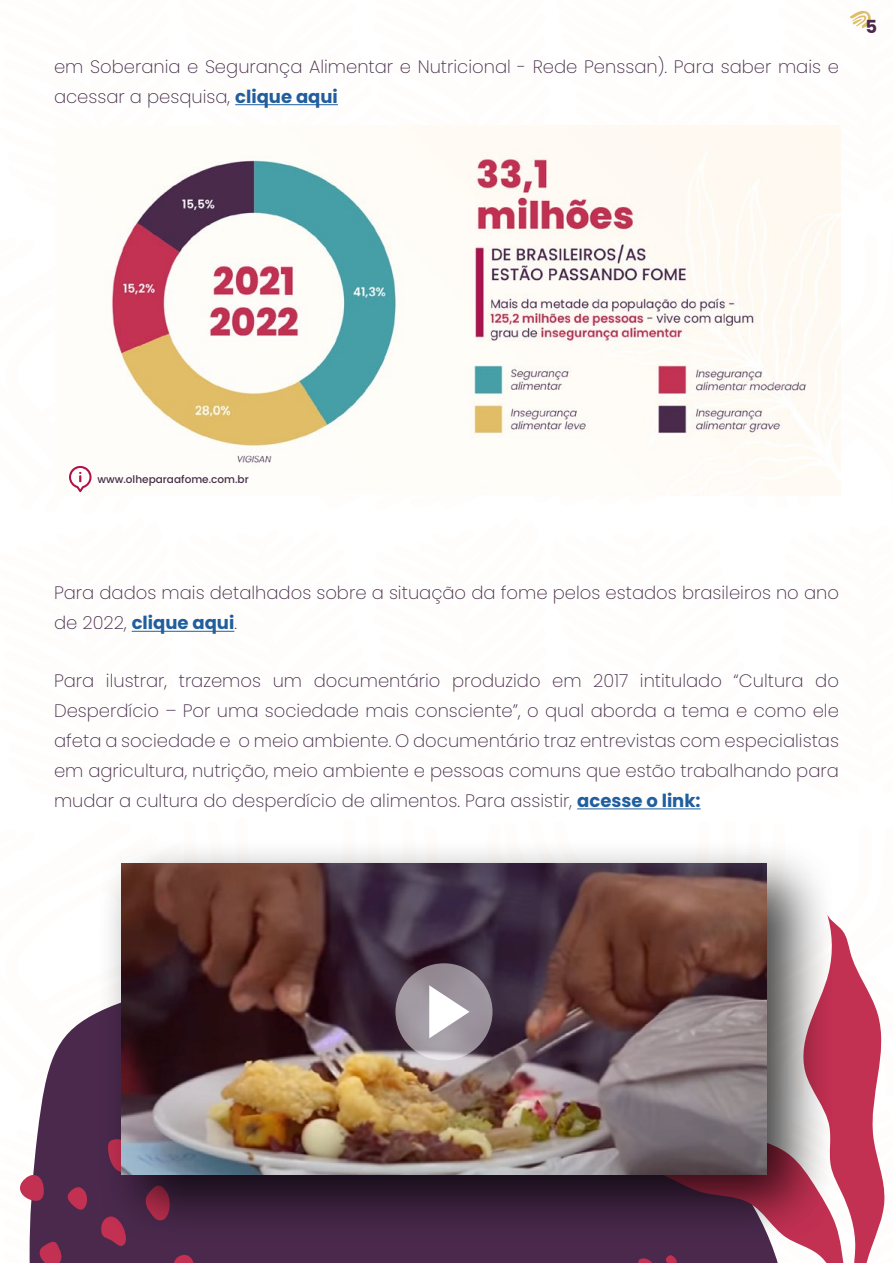
<style>
.page{position:relative;width:893px;height:1263px;background:#fff}
.page>*{position:absolute;margin:0;border:0;box-sizing:border-box;transform-origin:0 0}
.t1{font:200 18px/30px "Poppins";color:#452c48}
.t2{font:700 18px "Poppins";color:#4a294a}
.t3{font:500 10.5px "Poppins";color:#452c48}
.s1{font-weight:700;color:#215e9e}
</style>
<div class="page">
<svg style="left:768px;top:10px;width:103px;height:197px"></svg>
<hr style="left:235px;top:104px;width:103px;height:1px;background:#215e9e">
<hr style="left:132px;top:631px;width:102px;height:1px;background:#215e9e">
<img style="left:127px;top:126px;width:713px;height:369px">
<svg style="left:69px;top:238px;width:109px;height:257px"></svg>
<hr style="left:577px;top:808px;width:124px;height:1px;background:#215e9e">
<img style="left:20px;top:849px;width:865px;height:414px">
<p class="t1" style="left:54px;top:52px;width:786px">em Soberania e Segurança Alimentar e Nutricional - Rede Penssan). Para saber mais e acessar a pesquisa, <span class="s1">clique aqui</span></p>
<p class="t2" style="left:865px;top:17px;width:13px">5</p>
<p class="t3" style="left:97px;top:471px;width:153px">www.olheparaafome.com.br</p>
<p class="t1" style="left:54px;top:578px;width:786px">Para dados mais detalhados sobre a situação da fome pelos estados brasileiros no ano de 2022, <span class="s1">clique aqui</span>.</p>
<p class="t1" style="left:54px;top:666px;width:786px;text-align:justify">Para ilustrar, trazemos um documentário produzido em 2017 intitulado “Cultura do Desperdício – Por uma sociedade mais consciente”, o qual aborda a tema e como ele afeta a sociedade e o meio ambiente. O documentário traz entrevistas com especialistas em agricultura, nutrição, meio ambiente e pessoas comuns que estão trabalhando para mudar a cultura do desperdício de alimentos. Para assistir, <span class="s1">acesse o link:</span></p>
</div>
